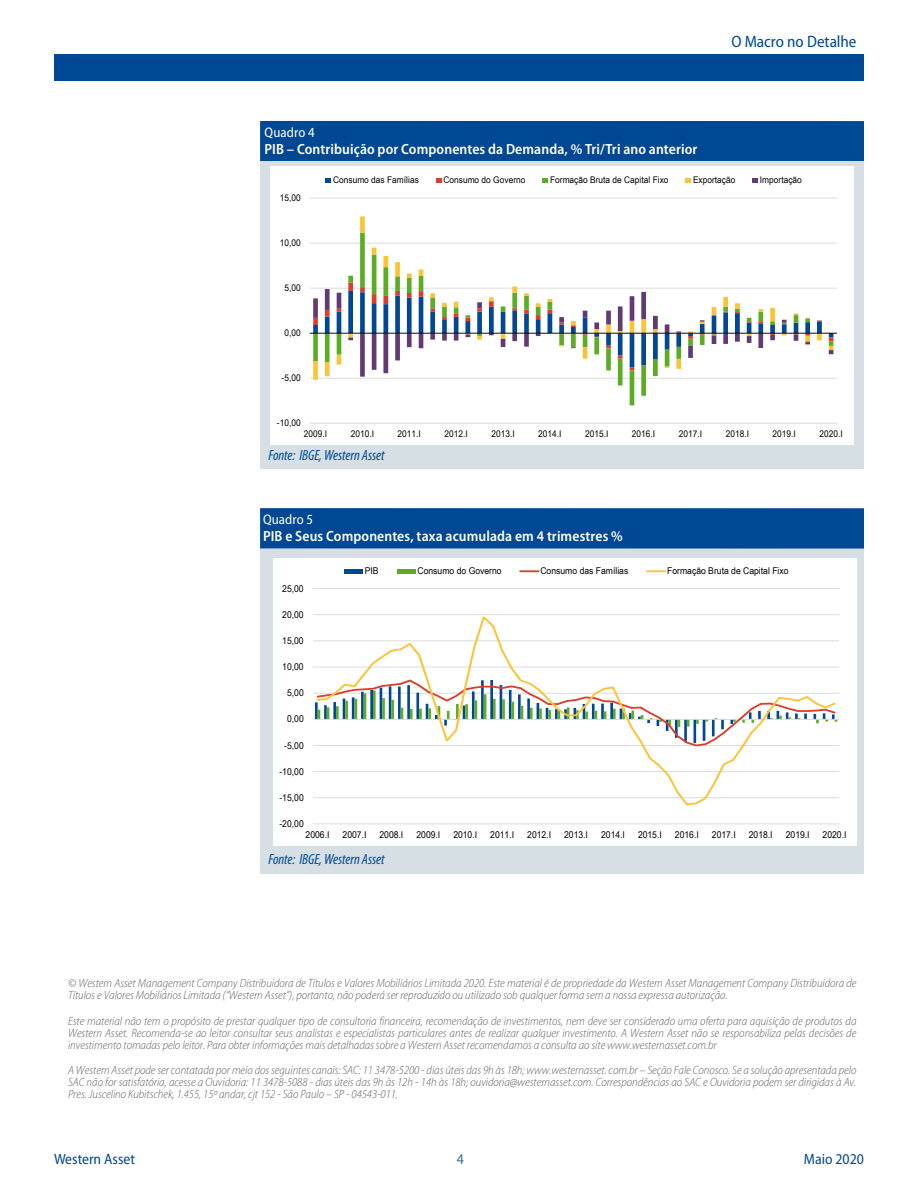
<style>
.page{position:relative;width:918px;height:1188px;background:#fff}
.page>*{position:absolute;margin:0;border:0;box-sizing:border-box;transform-origin:0 0}
.t1{font:semi-condensed 16.5px "Myriad Pro";color:#004894}
.t2{font:semi-condensed 15px "Myriad Pro";color:#004894}
.t3{font:semi-condensed 15px "Myriad Pro";color:#3b6e8f}
.t4{font:600 semi-condensed 14.85px "Myriad Pro";letter-spacing:.005em;color:#fff}
.t5{font:italic condensed 14.85px "Myriad Pro";letter-spacing:-.005em;color:#004894}
.t6{font:semi-condensed 13.95px "Myriad Pro";letter-spacing:.005em;color:#fff}
.t7{font:italic 300 semi-condensed 12px/12px "Myriad Pro";letter-spacing:-.005em;color:#636466;text-align:justify}
.t8{font:9.3px "Arial Narrow";color:#000;scale:1.12 1}
.t9{font:9.15px "Arial Narrow";color:#000;scale:1.11 1}
</style>
<div class="page">
<div style="left:54px;top:54px;width:810px;height:27px;background:#004894"></div>
<div style="left:260px;top:121px;width:604px;height:40px;background:#004894"></div>
<div style="left:260px;top:161px;width:604px;height:308px;background:#d6e0e4"></div>
<div style="left:260px;top:508px;width:604px;height:41px;background:#004894"></div>
<div style="left:260px;top:549px;width:604px;height:325px;background:#d6e0e4"></div>
<div style="left:270px;top:167px;width:583px;height:278px;background:#fff"></div>
<hr style="left:310px;top:423px;width:527px;height:1px;background:#dadada">
<hr style="left:310px;top:378px;width:527px;height:1px;background:#dadada">
<hr style="left:310px;top:288px;width:527px;height:1px;background:#dadada">
<hr style="left:310px;top:243px;width:527px;height:1px;background:#dadada">
<hr style="left:310px;top:198px;width:527px;height:1px;background:#dadada">
<svg style="left:313px;top:216px;width:520px;height:164px"></svg>
<svg style="left:313px;top:289px;width:520px;height:88px"></svg>
<hr style="left:310px;top:333px;width:527px;height:1px;background:#000">
<svg style="left:326px;top:178px;width:5px;height:4px"></svg>
<svg style="left:436px;top:178px;width:5px;height:4px"></svg>
<svg style="left:543px;top:178px;width:5px;height:4px"></svg>
<svg style="left:686px;top:178px;width:5px;height:4px"></svg>
<svg style="left:753px;top:178px;width:5px;height:4px"></svg>
<div style="left:273px;top:558px;width:583px;height:288px;background:#fff"></div>
<hr style="left:313px;top:824px;width:526px;height:1px;background:#dadada">
<hr style="left:313px;top:797px;width:526px;height:1px;background:#dadada">
<hr style="left:313px;top:771px;width:526px;height:1px;background:#dadada">
<hr style="left:313px;top:745px;width:526px;height:1px;background:#dadada">
<hr style="left:313px;top:693px;width:526px;height:1px;background:#dadada">
<hr style="left:313px;top:667px;width:526px;height:1px;background:#dadada">
<hr style="left:313px;top:641px;width:526px;height:1px;background:#dadada">
<hr style="left:313px;top:614px;width:526px;height:1px;background:#dadada">
<hr style="left:313px;top:588px;width:526px;height:1px;background:#dadada">
<hr style="left:313px;top:719px;width:526px;height:1px;background:#dadada">
<svg style="left:315px;top:616px;width:522px;height:190px"></svg>
<div style="left:345px;top:569px;width:18px;height:5px;background:#004794"></div>
<div style="left:397px;top:569px;width:19px;height:5px;background:#5dac25"></div>
<svg style="left:520px;top:570px;width:19px;height:2px"></svg>
<svg style="left:647px;top:570px;width:18px;height:2px"></svg>
<p class="t6" style="left:265px;top:125px;width:52px">Quadro 4</p>
<p class="t4" style="left:265px;top:140px;width:434px">PIB – Contribuição por Componentes da Demanda, % Tri/Tri ano anterior</p>
<h1 class="t1" style="left:731px;top:32px;width:127px">O Macro no Detalhe</h1>
<p class="t9" style="left:280px;top:191px;width:20px">15,00</p>
<p class="t9" style="left:280px;top:236px;width:20px">10,00</p>
<p class="t9" style="left:284px;top:281px;width:16px">5,00</p>
<p class="t9" style="left:284px;top:326px;width:16px">0,00</p>
<p class="t9" style="left:282px;top:371px;width:19px">-5,00</p>
<p class="t9" style="left:277px;top:416px;width:23px">-10,00</p>
<p class="t9" style="left:333px;top:173px;width:79px">Consumo das Famílias</p>
<p class="t9" style="left:443px;top:173px;width:76px">Consumo do Governo</p>
<p class="t9" style="left:550px;top:173px;width:108px">Formação Bruta de Capital Fixo</p>
<p class="t9" style="left:693px;top:173px;width:40px">Exportação</p>
<p class="t9" style="left:760px;top:173px;width:39px">Importação</p>
<p class="t9" style="left:304px;top:427px;width:23px">2009.I</p>
<p class="t9" style="left:351px;top:427px;width:23px">2010.I</p>
<p class="t9" style="left:398px;top:427px;width:23px">2011.I</p>
<p class="t9" style="left:444px;top:427px;width:23px">2012.I</p>
<p class="t9" style="left:491px;top:427px;width:23px">2013.I</p>
<p class="t9" style="left:538px;top:427px;width:23px">2014.I</p>
<p class="t9" style="left:585px;top:427px;width:23px">2015.I</p>
<p class="t9" style="left:632px;top:427px;width:23px">2016.I</p>
<p class="t9" style="left:679px;top:427px;width:23px">2017.I</p>
<p class="t9" style="left:726px;top:427px;width:23px">2018.I</p>
<p class="t9" style="left:773px;top:427px;width:23px">2019.I</p>
<p class="t9" style="left:819px;top:427px;width:23px">2020.I</p>
<p class="t5" style="left:268px;top:448px;width:118px">Fonte: IBGE, Western Asset</p>
<p class="t6" style="left:263px;top:512px;width:52px">Quadro 5</p>
<p class="t4" style="left:263px;top:528px;width:361px">PIB e Seus Componentes, taxa acumulada em 4 trimestres %</p>
<p class="t8" style="left:282px;top:582px;width:21px">25,00</p>
<p class="t8" style="left:282px;top:608px;width:21px">20,00</p>
<p class="t8" style="left:282px;top:634px;width:21px">15,00</p>
<p class="t8" style="left:282px;top:660px;width:21px">10,00</p>
<p class="t8" style="left:287px;top:686px;width:17px">5,00</p>
<p class="t8" style="left:287px;top:712px;width:17px">0,00</p>
<p class="t8" style="left:284px;top:738px;width:19px">-5,00</p>
<p class="t8" style="left:279px;top:765px;width:23px">-10,00</p>
<p class="t8" style="left:279px;top:791px;width:23px">-15,00</p>
<p class="t8" style="left:279px;top:817px;width:23px">-20,00</p>
<p class="t8" style="left:365px;top:564px;width:14px">PIB</p>
<p class="t8" style="left:418px;top:564px;width:77px">Consumo do Governo</p>
<p class="t8" style="left:540px;top:564px;width:80px">Consumo das Famílias</p>
<p class="t8" style="left:667px;top:564px;width:110px">Formação Bruta de Capital Fixo</p>
<p class="t8" style="left:306px;top:828px;width:23px">2006.I</p>
<p class="t8" style="left:343px;top:828px;width:23px">2007.I</p>
<p class="t8" style="left:379px;top:828px;width:23px">2008.I</p>
<p class="t8" style="left:416px;top:828px;width:23px">2009.I</p>
<p class="t8" style="left:453px;top:828px;width:23px">2010.I</p>
<p class="t8" style="left:490px;top:828px;width:23px">2011.I</p>
<p class="t8" style="left:527px;top:828px;width:23px">2012.I</p>
<p class="t8" style="left:564px;top:828px;width:23px">2013.I</p>
<p class="t8" style="left:601px;top:828px;width:23px">2014.I</p>
<p class="t8" style="left:638px;top:828px;width:23px">2015.I</p>
<p class="t8" style="left:675px;top:828px;width:23px">2016.I</p>
<p class="t8" style="left:712px;top:828px;width:23px">2017.I</p>
<p class="t8" style="left:749px;top:828px;width:23px">2018.I</p>
<p class="t8" style="left:786px;top:828px;width:23px">2019.I</p>
<p class="t8" style="left:823px;top:828px;width:23px">2020.I</p>
<p class="t5" style="left:268px;top:851px;width:118px">Fonte: IBGE, Western Asset</p>
<p class="t7" style="left:68px;top:977px;width:790px">© Western Asset Management Company Distribuidora de Títulos e Valores Mobiliários Limitada 2020. Este material é de propriedade da Western Asset Management Company Distribuidora de<br>Títulos e Valores Mobiliários Limitada (“Western Asset”), portanto, não poderá ser reproduzido ou utilizado sob qualquer forma sem a nossa expressa autorização.</p>
<p class="t7" style="left:68px;top:1015px;width:790px">Este material não tem o propósito de prestar qualquer tipo de consultoria financeira, recomendação de investimentos, nem deve ser considerado uma oferta para aquisição de produtos da Western Asset. Recomenda-se ao leitor consultar seus analistas e especialistas particulares antes de realizar qualquer investimento. A Western Asset não se responsabiliza pelas decisões de investimento tomadas pelo leitor. Para obter informações mais detalhadas sobre a Western Asset recomendamos a consulta ao site www.westernasset.com.br</p>
<p class="t7" style="left:68px;top:1064px;width:790px">A Western Asset pode ser contatada por meio dos seguintes canais: SAC: 11 3478-5200 - dias úteis das 9h às 18h; www.westernasset. com.br – Seção Fale Conosco. Se a solução apresentada pelo SAC não for satisfatória, acesse a Ouvidoria: 11 3478-5088 - dias úteis das 9h às 12h - 14h às 18h; ouvidoria@westernasset.com. Correspondências ao SAC e Ouvidoria podem ser dirigidas à Av.<br>Pres. Juscelino Kubitschek, 1.455, 15º andar, cjt 152 - São Paulo – SP - 04543-011.</p>
<p class="t2" style="left:54px;top:1151px;width:83px">Western Asset</p>
<p class="t2" style="left:804px;top:1151px;width:62px">Maio 2020</p>
<p class="t3" style="left:457px;top:1151px;width:9px">4</p>
</div>
